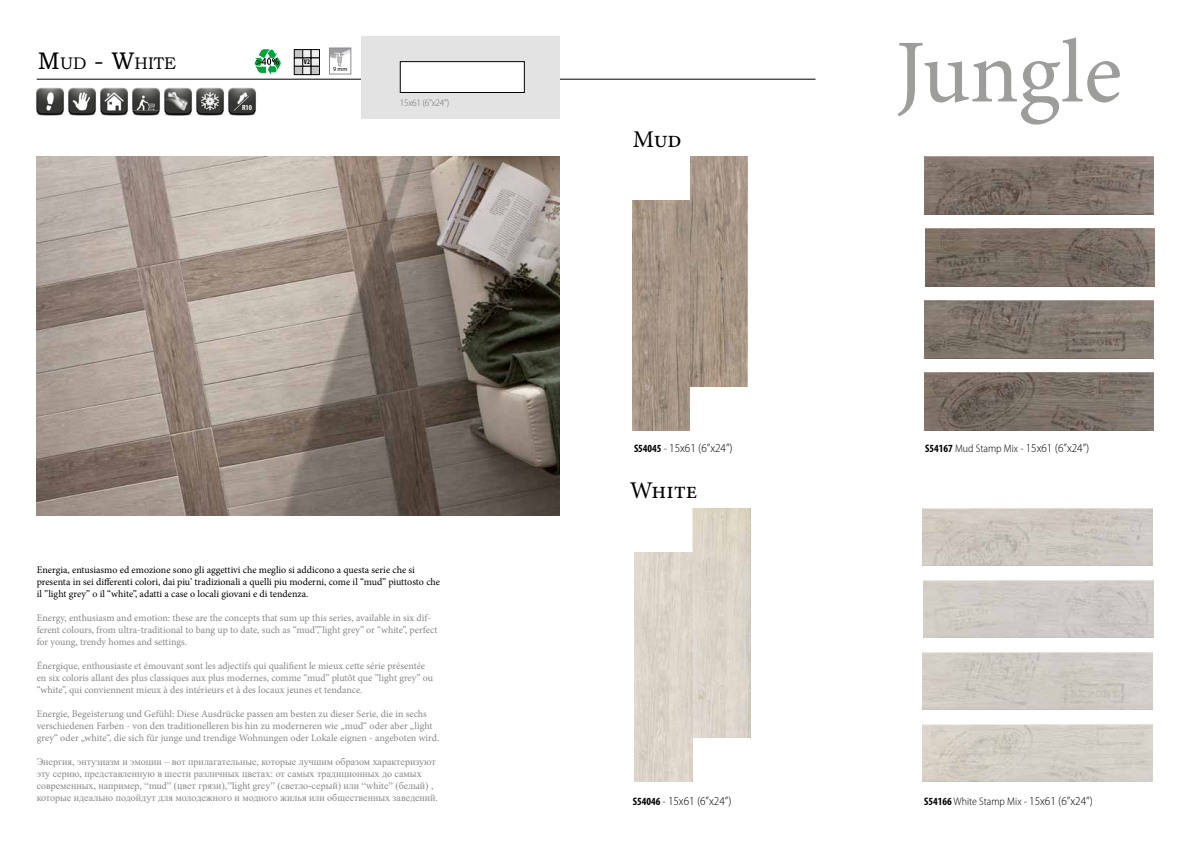
<style>
.page{position:relative;width:1191px;height:842px;background:#fff}
.page>*{position:absolute;margin:0;border:0;box-sizing:border-box;transform-origin:0 0}
.t1{font:90px "Minion Pro";color:#9d9d9c}
.t2{font:24px "Minion Pro";color:#000}
.t3{font:16.8px "Bookman Old Style";color:#000}
.t4{font:300 semi-condensed 12.1px "Myriad Pro";color:#000}
.t5{font:300 semi-condensed 10.9px "Myriad Pro";color:#000}
.t6{font:10px/12px "Minion Pro";color:#878787}
.t7{font:10px/12px "Times New Roman";color:#878787}
.t8{font:10px/12px "Minion Pro";color:#000}
.t9{font:300 semi-condensed 10px "Myriad Pro";letter-spacing:-.02em;color:#706f6f}
.t10{font:700 condensed 7.5px "Myriad Pro";color:#fff}
.t11{font:700 condensed 7px "Myriad Pro";color:#000}
.t12{font:6px "Myriad Pro";color:#000}
.s1{font-size:24px}
.s2{font-weight:700;font-stretch:condensed;font-size:10.9px}
.s3{font-size:10.9px}
.s4{font-weight:700;font-stretch:condensed}
.s5{font-size:12.1px}
</style>
<div class="page">
<img style="left:37px;top:157px;width:522px;height:358px">
<hr style="left:37px;top:79px;width:778px;height:1px;background:#000">
<svg style="left:254px;top:49px;width:27px;height:26px"></svg>
<div style="left:361px;top:36px;width:198px;height:82px;background:#e3e3e3"></div>
<div style="left:400px;top:62px;width:124px;height:30px;background:#fff"></div>
<div style="left:400px;top:61px;width:125px;height:32px;border:1px solid #000"></div>
<img style="left:36px;top:87px;width:27px;height:29px">
<img style="left:63px;top:87px;width:32px;height:29px">
<img style="left:95px;top:87px;width:32px;height:29px">
<img style="left:127px;top:87px;width:32px;height:29px">
<img style="left:198px;top:87px;width:25px;height:29px">
<img style="left:223px;top:87px;width:33px;height:29px">
<img style="left:159px;top:87px;width:39px;height:29px">
<svg style="left:329px;top:47px;width:23px;height:19px"></svg>
<div style="left:329px;top:48px;width:22px;height:26px;border:1px solid #8e8c90"></div>
<img style="left:924px;top:157px;width:229px;height:57px">
<img style="left:925px;top:229px;width:230px;height:57px">
<img style="left:924px;top:301px;width:229px;height:57px">
<img style="left:924px;top:373px;width:229px;height:57px">
<img style="left:922px;top:508px;width:230px;height:58px">
<img style="left:923px;top:580px;width:230px;height:58px">
<img style="left:922px;top:652px;width:230px;height:58px">
<img style="left:922px;top:724px;width:230px;height:58px">
<img style="left:690px;top:157px;width:57px;height:229px">
<img style="left:633px;top:201px;width:57px;height:229px">
<img style="left:692px;top:508px;width:58px;height:230px">
<img style="left:634px;top:552px;width:58px;height:230px">
<div style="left:294px;top:50px;width:9px;height:8px;background:#c6c6c6"></div>
<div style="left:294px;top:49px;width:9px;height:9px;border:1px solid #000"></div>
<div style="left:294px;top:58px;width:9px;height:8px;background:#ededed"></div>
<div style="left:294px;top:58px;width:9px;height:8px;border:1px solid #000"></div>
<div style="left:294px;top:66px;width:9px;height:9px;background:#c6c6c6"></div>
<div style="left:294px;top:66px;width:9px;height:9px;border:1px solid #000"></div>
<div style="left:303px;top:50px;width:8px;height:8px;background:#ededed"></div>
<div style="left:302px;top:49px;width:9px;height:9px;border:1px solid #000"></div>
<div style="left:303px;top:58px;width:8px;height:8px;background:#ededed"></div>
<div style="left:302px;top:58px;width:9px;height:8px;border:1px solid #000"></div>
<div style="left:303px;top:66px;width:8px;height:9px;background:#ededed"></div>
<div style="left:302px;top:66px;width:9px;height:9px;border:1px solid #000"></div>
<div style="left:311px;top:50px;width:8px;height:8px;background:#ededed"></div>
<div style="left:311px;top:49px;width:8px;height:9px;border:1px solid #000"></div>
<div style="left:311px;top:58px;width:8px;height:8px;background:#ededed"></div>
<div style="left:311px;top:66px;width:8px;height:9px;background:#c6c6c6"></div>
<div style="left:311px;top:66px;width:8px;height:9px;border:1px solid #000"></div>
<h3 class="t3" style="left:38px;top:53px;width:140px"><span class="s1">M</span>ud <span class="s1">- W</span>hite</h3>
<p class="t10" style="left:242px;top:102px;width:11px">R10</p>
<p class="t11" style="left:304px;top:57px;width:8px">V2</p>
<p class="t12" style="left:333px;top:65px;width:16px">9 mm</p>
<p class="t9" style="left:400px;top:98px;width:51px">15x61 (6”x24”)</p>
<p class="t8" style="left:37px;top:564px;width:405px">Energia, entusiasmo ed emozione sono gli aggettivi che meglio si addicono a questa serie che si presenta in sei differenti colori, dai piu’ tradizionali a quelli piu moderni, come il “mud” piuttosto che il ”light grey” o il “white”, adatti a case o locali giovani e di tendenza.</p>
<p class="t6" style="left:37px;top:612px;width:402px">Energy, enthusiasm and emotion: these are the concepts that sum up this series, available in six dif&shy;ferent colours, from ultra-traditional to bang up to date, such as “mud”,”light grey” or “white”, perfect for young, trendy homes and settings.</p>
<p class="t6" style="left:37px;top:660px;width:398px">Énergique, enthousiaste et émouvant sont les adjectifs qui qualifient le mieux cette série présentée en six coloris allant des plus classiques aux plus modernes, comme “mud” plutôt que ”light grey” ou “white”, qui conviennent mieux à des intérieurs et à des locaux jeunes et tendance.</p>
<p class="t6" style="left:37px;top:708px;width:404px">Energie, Begeisterung und Gefühl: Diese Ausdrücke passen am besten zu dieser Serie, die in sechs verschiedenen Farben - von den traditionelleren bis hin zu moderneren wie „mud“ oder aber „light grey“ oder „white“, die sich für junge und trendige Wohnungen oder Lokale eignen - angeboten wird.</p>
<p class="t7" style="left:37px;top:755px;width:403px">Энергия, энтузиазм и эмоции – вот прилагательные, которые лучшим образом характеризуют эту серию, представленную в шести различных цветах: от самых традиционных до самых современных, например, “mud” (цвет грязи),”light grey” (светло-серый) или “white” (белый) , которые идеально подойдут для молодежного и модного жилья или общественных заведений.</p>
<h2 class="t2" style="left:633px;top:123px;width:50px">Mud</h2>
<h1 class="t1" style="left:895px;top:12px;width:228px">Jungle</h1>
<p class="t4" style="left:634px;top:441px;width:100px"><span class="s2">S54045</span> <span class="s3">-</span> 15x61 (6”x24”)</p>
<p class="t4" style="left:925px;top:441px;width:166px"><span class="s2">S54167</span> <span class="s3">Mud Stamp Mix -</span> 15x61 (6”x24”)</p>
<h2 class="t2" style="left:630px;top:474px;width:69px">White</h2>
<p class="t4" style="left:633px;top:794px;width:100px"><span class="s2">S54046</span> <span class="s3">-</span> 15x61 (6”x24”)</p>
<p class="t5" style="left:924px;top:795px;width:170px"><span class="s4">S54166</span> White Stamp Mix - <span class="s5">15x61 (6”x24”)</span></p>
</div>
